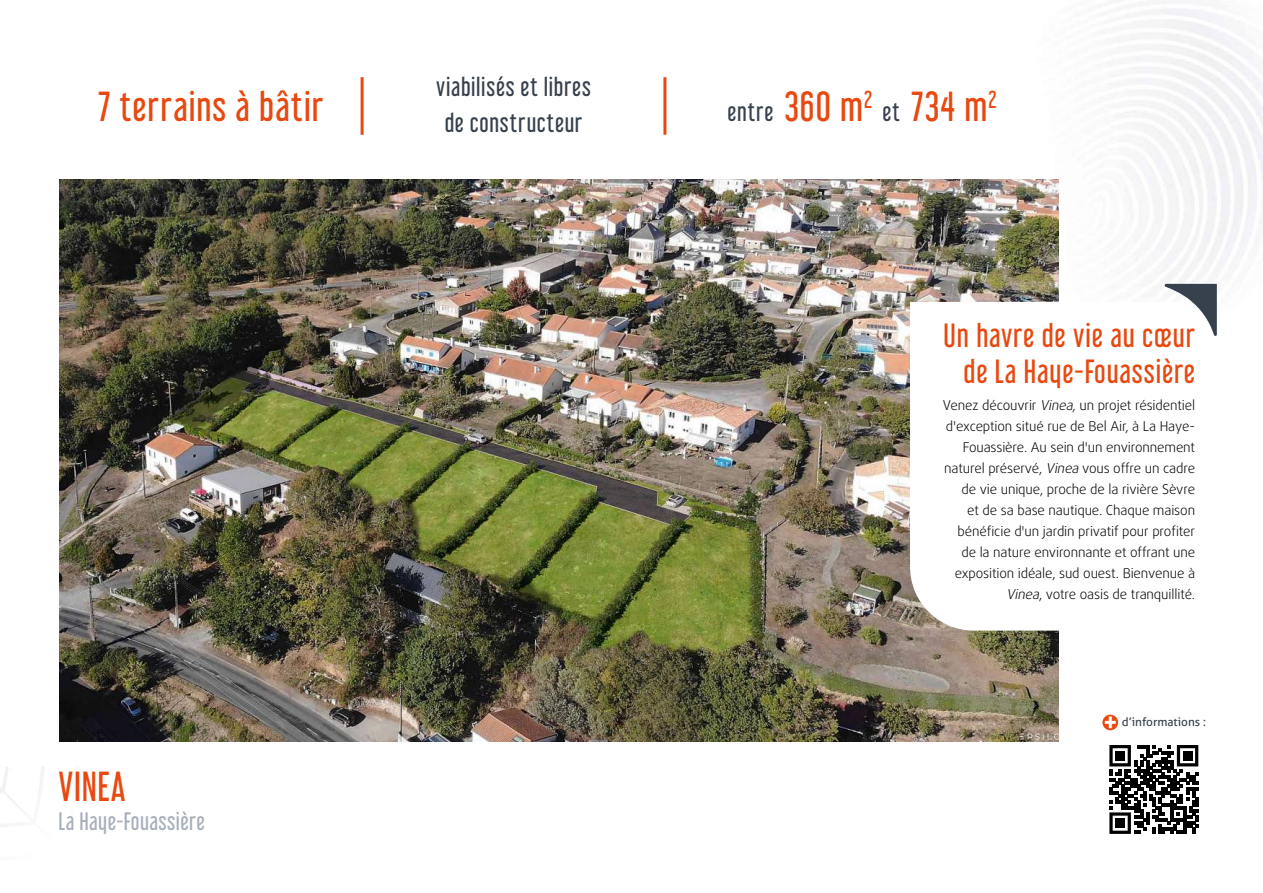
<style>
.page{position:relative;width:1263px;height:893px;background:#fff}
.page>*{position:absolute;margin:0;border:0;box-sizing:border-box;transform-origin:0 0}
.t1{font:37.5px "Libel Suit Rg";letter-spacing:.03em;color:#e84910}
.t2{font:30px/36px "Libel Suit Rg";letter-spacing:.03em;color:#e84910;text-align:right}
.t3{font:24px/36px "Libel Suit Rg";letter-spacing:.03em;color:#37414e;text-align:center}
.t4{font:22.5px "Libel Suit Rg";letter-spacing:.02em;color:#a8afbc}
.t5{font:300 13.5px/21px "Daxline Pro";letter-spacing:-.01em;color:#000;text-align:right}
.t6{font:11.85px "Aller";color:#37414e}
.s1{font-size:37.5px;color:#e84910}
.s2{font-size:24px;color:#37414e}
.s3{font-style:italic}
.s4{font-weight:700;font-size:24.45px;color:#fff}
</style>
<div class="page">
<img style="left:1015px;top:0;width:248px;height:288px">
<img style="left:60px;top:180px;width:999px;height:561px">
<svg style="left:910px;top:302px;width:149px;height:329px"></svg>
<svg style="left:1164px;top:284px;width:53px;height:52px"></svg>
<svg style="left:0;top:767px;width:44px;height:60px"></svg>
<div style="left:1102px;top:715px;width:16px;height:15px;background:#e84910;border-radius:50%"></div>
<hr style="left:361px;top:77px;width:3px;height:58px;background:#e84910">
<hr style="left:663px;top:77px;width:3px;height:58px;background:#e84910">
<svg style="left:1109px;top:745px;width:89px;height:89px"></svg>
<div style="left:1115px;top:751px;width:10px;height:9px;background:#000"></div>
<div style="left:1183px;top:751px;width:9px;height:9px;background:#000"></div>
<div style="left:1115px;top:818px;width:10px;height:10px;background:#000"></div>
<h3 class="t3" style="left:436px;top:66px;width:156px">viabilisés et libres de constructeur</h3>
<h1 class="t1" style="left:98px;top:76px;width:227px">7 terrains à bâtir</h1>
<h3 class="t3" style="left:727px;top:91px;width:146px">entre <span class="s1">360 m</span><sup>2</sup></h3>
<h1 class="t1" style="left:882px;top:76px;width:115px"><span class="s2">et</span> 734 m<sup>2</sup></h1>
<h2 class="t2" style="left:944px;top:314px;width:253px">Un havre de vie au cœur de La Haye-Fouassière</h2>
<p class="t5" style="left:943px;top:395px;width:254px">Venez découvrir <span class="s3">Vinea</span>, un projet résidentiel d'exception situé rue de Bel Air, à La Haye-Fouassière. Au sein d'un environnement naturel préservé, <span class="s3">Vinea</span> vous offre un cadre de vie unique, proche de la rivière Sèvre<br>et de sa base nautique. Chaque maison bénéficie d'un jardin privatif pour profiter de la nature environnante et offrant une exposition idéale, sud ouest. Bienvenue à <span class="s3">Vinea</span>, votre oasis de tranquillité.</p>
<h1 class="t1" style="left:58px;top:756px;width:69px">VINEA</h1>
<h3 class="t4" style="left:58px;top:803px;width:148px">La Haye-Fouassière</h3>
<p class="t6" style="left:1103px;top:715px;width:104px"><span class="s4">+</span> d’informations :</p>
</div>
